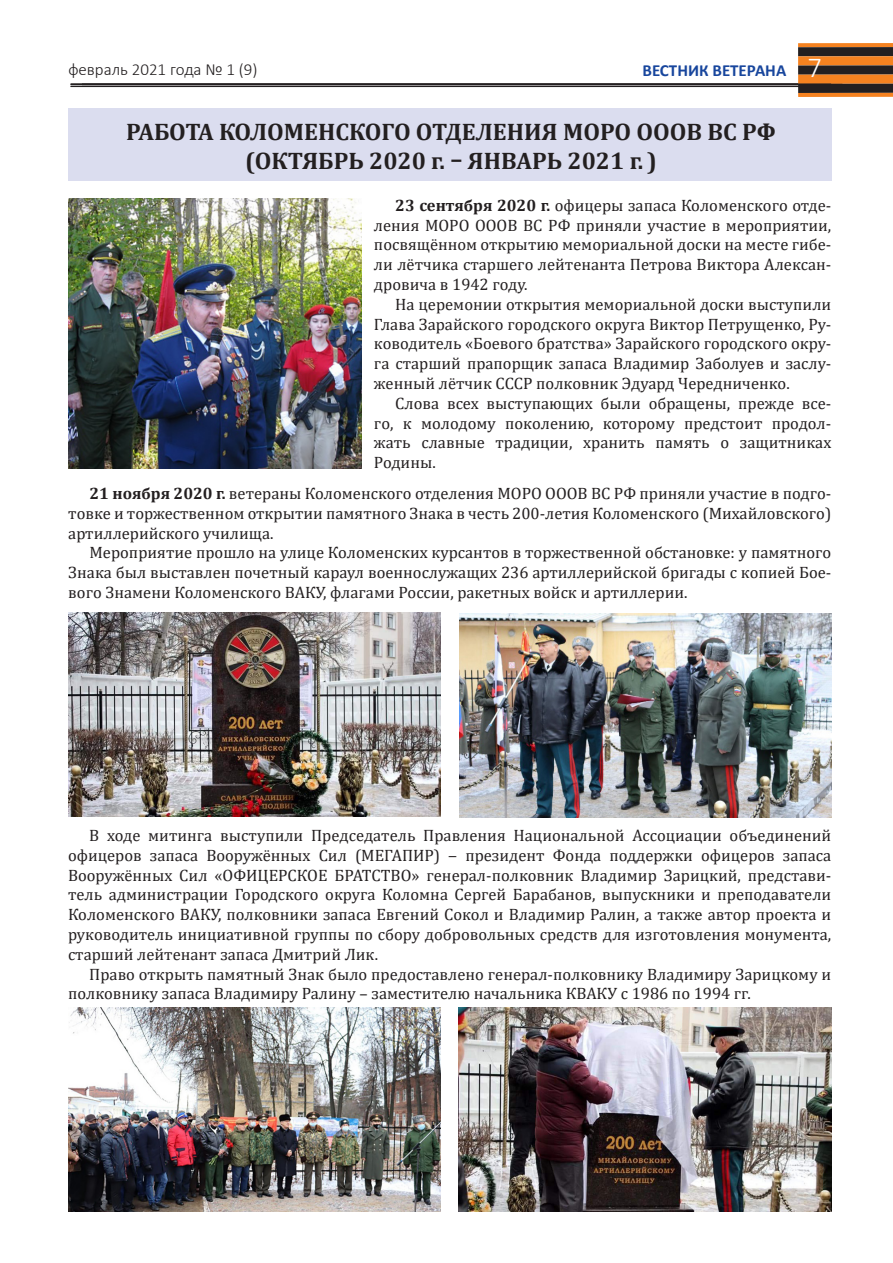
<style>
.page{position:relative;width:893px;height:1263px;background:#fff}
.page>*{position:absolute;margin:0;border:0;box-sizing:border-box;transform-origin:0 0}
.Заголовок{font:700 24px "Cambria";color:#231f20}
.Основной{font:700 24px "Cambria";color:#231f20}
.t1{font:300 16.95px "Calibri";color:#231f20}
.t2{font:700 16.95px "Calibri";color:#18469d}
.Основной-2{font:16.5px/19.8px "Cambria";color:#231f20;text-align:justify}
.s1{font-weight:300;font-size:28.65px;color:#fff}
.s2{font-weight:700}
</style>
<div class="page">
<hr style="left:71px;top:83px;width:760px;height:2px;background:#231f20">
<svg style="left:798px;top:43px;width:95px;height:4px"></svg>
<div style="left:798px;top:47px;width:95px;height:9px;background:#231f20"></div>
<div style="left:798px;top:56px;width:95px;height:10px;background:#f58220"></div>
<div style="left:798px;top:65px;width:95px;height:10px;background:#231f20"></div>
<div style="left:798px;top:75px;width:95px;height:9px;background:#f58220"></div>
<div style="left:798px;top:84px;width:95px;height:9px;background:#231f20"></div>
<svg style="left:798px;top:93px;width:95px;height:4px"></svg>
<hr style="left:71px;top:86px;width:760px;height:1px;background:#231f20">
<div style="left:68px;top:108px;width:764px;height:72px;background:#dbddef"></div>
<img style="left:68px;top:612px;width:373px;height:204px">
<img style="left:459px;top:613px;width:372px;height:204px">
<img style="left:68px;top:1007px;width:373px;height:204px">
<img style="left:459px;top:1007px;width:372px;height:204px">
<img style="left:68px;top:198px;width:293px;height:270px">
<p class="t1" style="left:68px;top:59px;width:191px">февраль 2021 года № 1 (9)</p>
<p class="t2" style="left:642px;top:58px;width:192px">ВЕСТНИК ВЕТЕРАНА <span class="s1">77</span></p>
<p class="Заголовок" style="left:126px;top:115px;width:651px">РАБОТА КОЛОМЕНСКОГО ОТДЕЛЕНИЯ МОРО ОООВ ВС РФ</p>
<p class="Основной" style="left:245px;top:144px;width:413px">(ОКТЯБРЬ 2020 г. – ЯНВАРЬ 2021 г. )</p>
<p class="Основной-2" style="left:374px;top:195px;width:459px;text-indent:21px"><span class="s2">23 сентября 2020 г.</span> офицеры запаса Коломенского отде&shy;ления МОРО ОООВ ВС РФ приняли участие в мероприятии, посвящённом открытию мемориальной доски на месте гибе&shy;ли лётчика старшего лейтенанта Петрова Виктора Алексан&shy;дровича в 1942 году.</p>
<p class="Основной-2" style="left:374px;top:294px;width:459px;text-indent:21px">На церемонии открытия мемориальной доски выступили Глава Зарайского городского округа Виктор Петрущенко, Ру&shy;ководитель «Боевого братства» Зарайского городского окру&shy;га старший прапорщик запаса Владимир Заболуев и заслу&shy;женный лётчик СССР полковник Эдуард Чередниченко.</p>
<p class="Основной-2" style="left:374px;top:393px;width:459px;text-indent:21px">Слова всех выступающих были обращены, прежде все&shy;го, к молодому поколению, которому предстоит продол&shy;жать славные традиции, хранить память о защитниках Родины.</p>
<p class="Основной-2" style="left:68px;top:483px;width:764px;text-indent:21px"><span class="s2">21 ноября 2020 г.</span> ветераны Коломенского отделения МОРО ОООВ ВС РФ приняли участие в подго&shy;товке и торжественном открытии памятного Знака в честь 200-летия Коломенского (Михайловского) артиллерийского училища.</p>
<p class="Основной-2" style="left:68px;top:543px;width:764px;text-indent:21px">Мероприятие прошло на улице Коломенских курсантов в торжественной обстановке: у памятного Знака был выставлен почетный караул военнослужащих 236 артиллерийской бригады с копией Бое&shy;вого Знамени Коломенского ВАКУ, флагами России, ракетных войск и артиллерии.</p>
<p class="Основной-2" style="left:68px;top:825px;width:765px;text-indent:21px">В ходе митинга выступили Председатель Правления Национальной Ассоциации объединений офицеров запаса Вооружённых Сил (МЕГАПИР) ‒ президент Фонда поддержки офицеров запаса Вооружённых Сил «ОФИЦЕРСКОЕ БРАТСТВО» генерал-полковник Владимир Зарицкий, представи&shy;тель администрации Городского округа Коломна Сергей Барабанов, выпускники и преподаватели Коломенского ВАКУ, полковники запаса Евгений Сокол и Владимир Ралин, а также автор проекта и руководитель инициативной группы по сбору добровольных средств для изготовления монумента, старший лейтенант запаса Дмитрий Лик.</p>
<p class="Основной-2" style="left:68px;top:964px;width:765px;text-indent:21px">Право открыть памятный Знак было предоставлено генерал-полковнику Владимиру Зарицкому и полковнику запаса Владимиру Ралину – заместителю начальника КВАКУ с 1986 по 1994 гг.</p>
</div>
